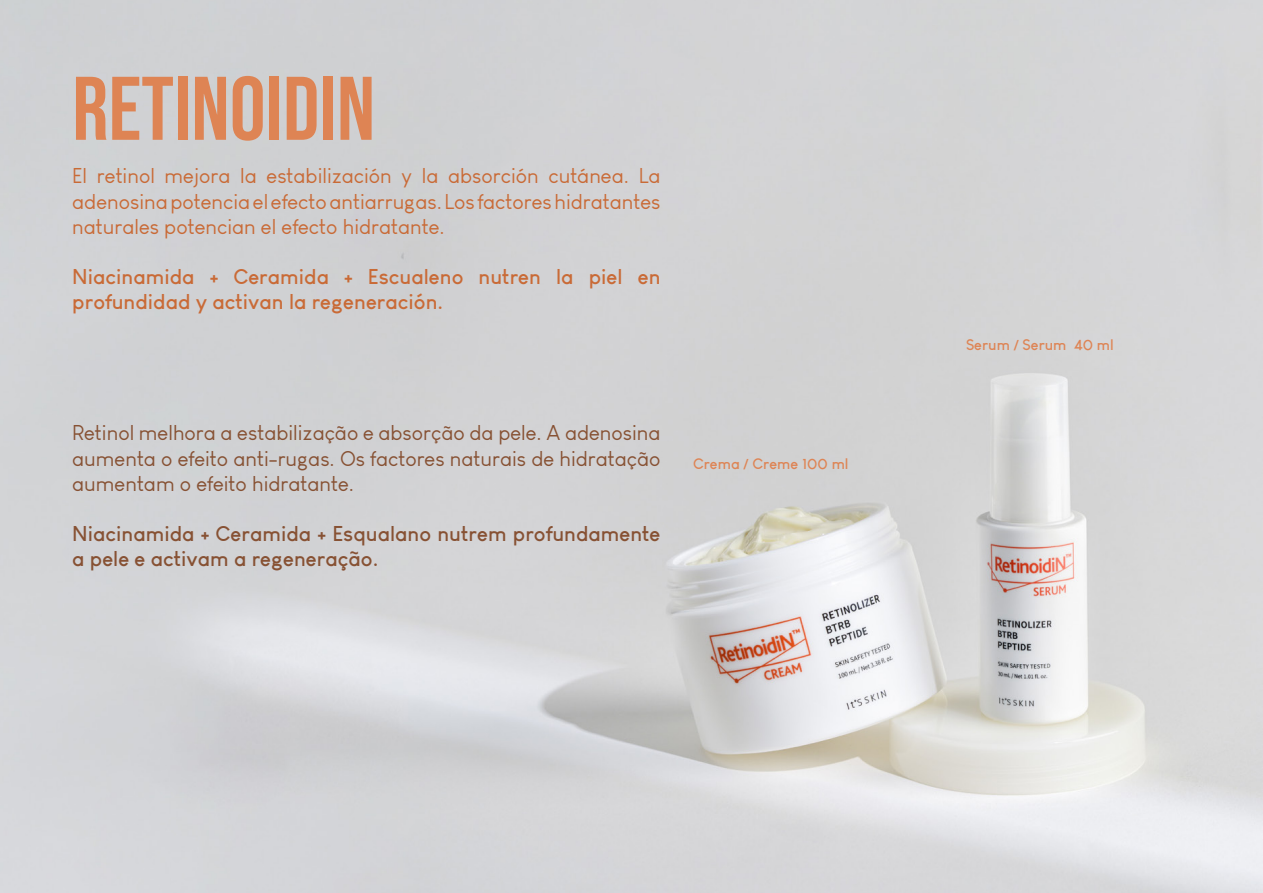
<style>
.page{position:relative;width:1263px;height:893px;background:#fff}
.page>*{position:absolute;margin:0;border:0;box-sizing:border-box;transform-origin:0 0}
.t1{font:90px "Bebas Neue";color:#de8454}
.t2{font:21px/25.2px "Louis George Cafe";color:#c96a36;text-align:justify}
.t3{font:21px/25.2px "Louis George Cafe";color:#875133;text-align:justify}
.t4{font:700 21px/25.2px "Louis George Cafe";color:#c96a36}
.t5{font:700 21px/25.2px "Louis George Cafe";color:#875133}
.t6{font:700 15px "Louis George Cafe";color:#de8454}
</style>
<div class="page">
<img style="left:0;top:0;width:1263px;height:893px">
<h1 class="t1" style="left:72px;top:58px;width:304px">RETINOIDIn</h1>
<p class="t2" style="left:72px;top:163px;width:590px">El retinol mejora la estabilización y la absorción cutánea. La adenosina potencia el efecto antiarrugas. Los factores hidratantes naturales potencian el efecto hidratante.</p>
<p class="t4" style="left:72px;top:264px;width:590px">Niacinamida + Ceramida + Escualeno nutren la piel en profundidad y activan la regeneración.</p>
<p class="t3" style="left:72px;top:420px;width:590px">Retinol melhora a estabilização e absorção da pele. A adenosina aumenta o efeito anti-rugas. Os factores naturais de hidratação aumentam o efeito hidratante.</p>
<p class="t5" style="left:72px;top:521px;width:590px">Niacinamida + Ceramida + Esqualano nutrem profundamente a pele e activam a regeneração.</p>
<p class="t6" style="left:693px;top:454px;width:157px">Crema / Creme 100 ml</p>
<p class="t6" style="left:966px;top:335px;width:149px">Serum / Serum 40 ml</p>
</div>
